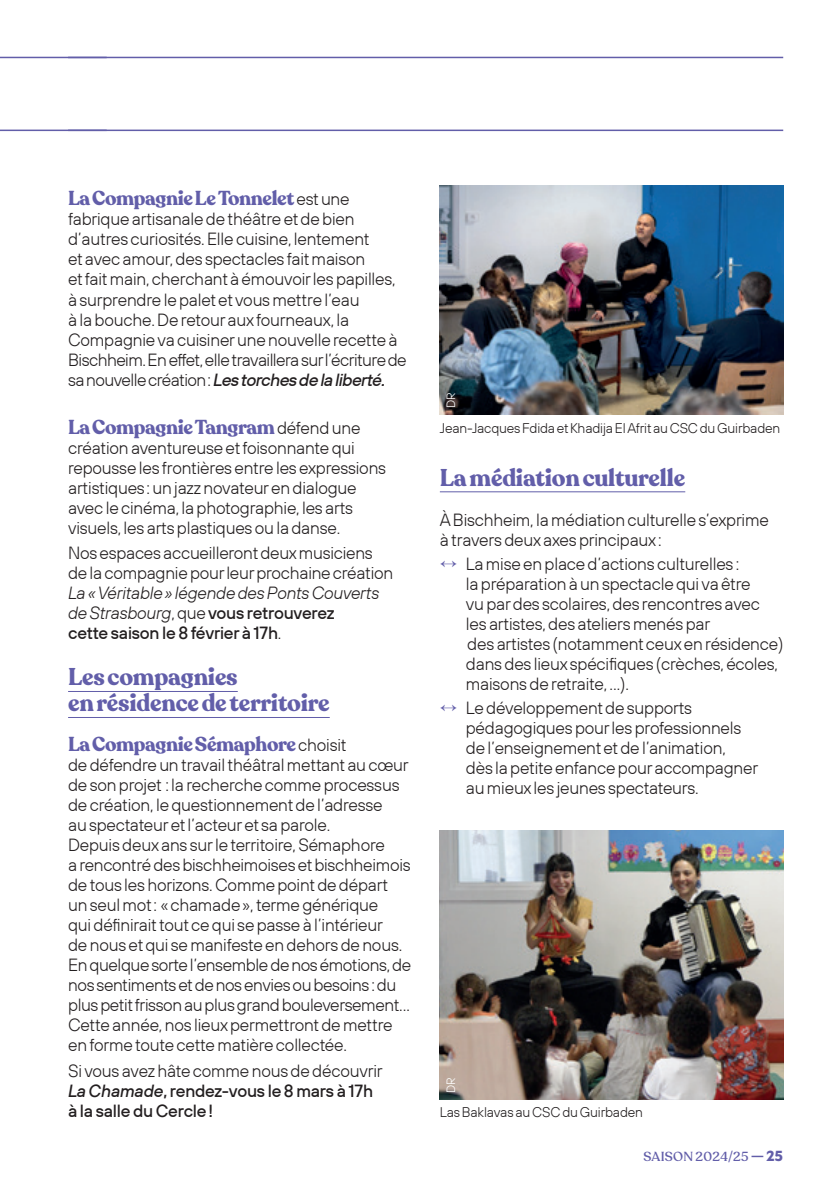
<style>
.page{position:relative;width:840px;height:1191px;background:#fff}
.page>*{position:absolute;margin:0;border:0;box-sizing:border-box;transform-origin:0 0}
.t1{font:700 24px/26px "Recoleta";letter-spacing:-.01em;color:#625ea9}
.t2{font:700 20px "Recoleta";letter-spacing:-.02em;color:#625ea9}
.t3{font:300 17.6px/20px "TT Hoves";letter-spacing:-.01em;color:#231f20}
.t4{font:italic 300 17.6px/20px "TT Hoves";letter-spacing:-.015em;color:#231f20}
.t5{font:500 17.6px/20px "TT Hoves";letter-spacing:-.01em;color:#231f20}
.t6{font:300 14px "TT Hoves";letter-spacing:-.01em;color:#231f20}
.t7{font:500 13px "Recoleta";letter-spacing:.02em;color:#625ea9}
.t8{font:300 12px "TT Hoves";color:#fff}
.s1{font-family:"TT Hoves";font-weight:300;font-size:17.6px;color:#231f20}
.s2{font-weight:500;font-style:italic}
.s3{font-style:normal}
.s4{font-weight:500;font-style:normal}
.s5{font-weight:300}
.s6{font-style:italic}
.s7{color:#625ea9}
.s8{font-family:"TT Wellingtons";font-weight:600;font-size:14px}
.s9{font-family:"TT Wellingtons";font-weight:800;font-size:14px}
</style>
<div class="page">
<hr style="left:68px;top:691px;width:170px;height:1px;background:#625ea9">
<hr style="left:68px;top:717px;width:261px;height:1px;background:#625ea9">
<hr style="left:439px;top:491px;width:246px;height:1px;background:#625ea9">
<hr style="left:68px;top:130px;width:714px;height:1px;background:#625ea9">
<hr style="left:0;top:130px;width:107px;height:1px;background:#625ea9">
<hr style="left:68px;top:57px;width:714px;height:1px;background:#625ea9">
<hr style="left:0;top:57px;width:107px;height:1px;background:#625ea9">
<img style="left:439px;top:831px;width:343px;height:268px">
<img style="left:439px;top:185px;width:343px;height:229px">
<p class="t2" style="left:68px;top:186px;width:283px">La Compagnie Le Tonnelet <span class="s1">est une</span></p>
<p class="t3" style="left:68px;top:209px;width:340px">fabrique artisanale de théâtre et de bien d’autres curiosités. Elle cuisine, lentement<br>et avec amour, des spectacles fait maison<br>et fait main, cherchant à émouvoir les papilles, à surprendre le palet et vous mettre l’eau<br>à la bouche. De retour aux fourneaux, la Compagnie va cuisiner une nouvelle recette à Bischheim. En effet, elle travaillera sur l’écriture de s a n o u v e l l e c r é a t i o n : <span class="s2">Lestorchesde la liberté.</span></p>
<p class="t2" style="left:68px;top:414px;width:294px">La Compagnie Tangram <span class="s1">défend une</span></p>
<p class="t3" style="left:68px;top:437px;width:319px">création aventureuse et foisonnante qui repousse les frontières entre les expressions artistiques: un jazz novateur en dialogue avec le cinéma, la photographie, les arts visuels, les arts plastiques ou la danse.</p>
<p class="t3" style="left:68px;top:542px;width:326px">Nos espaces accueilleront deux musiciens de la compagnie pour leur prochaine création</p>
<p class="t4" style="left:68px;top:582px;width:312px">La «Véritable» légende des Ponts Couverts de Strasbourg<span class="s3">, que</span> <span class="s4">vous retrouverez<br>cette saison le 8 février à 17h</span><span class="s3">.</span></p>
<h1 class="t1" style="left:68px;top:664px;width:263px">Les compagnies<br>en résidence de territoire</h1>
<p class="t2" style="left:68px;top:732px;width:280px">La Compagnie Sémaphore <span class="s1">choisit</span></p>
<p class="t3" style="left:68px;top:754px;width:344px">de défendre un travail théâtral mettant au cœur de son projet : la recherche comme processus de création, le questionnement de l’adresse<br>au spectateur et l’acteur et sa parole.<br>Depuis deux ans sur le territoire, Sémaphore<br>a rencontré des bischheimoises et bischheimois de tous les horizons. Comme point de départ un seul mot: «chamade», terme générique<br>qui définirait tout ce qui se passe à l’intérieur<br>de nous et qui se manifeste en dehors de nous.<br>En quelque sorte l’ensemble de nos émotions, de nos sentiments et de nos envies ou besoins : du plus petit frisson au plus grand bouleversement… Cette année, nos lieux permettront de mettre en forme toute cette matière collectée.</p>
<p class="t5" style="left:68px;top:1060px;width:316px"><span class="s5">Si vous avez hâte comme nous de découvrir<br></span><span class="s6">La Chamade</span>, rendez-vous le 8 mars à 17h à la salle du Cercle!</p>
<p class="t8" style="left:443px;top:408px;width:17px;rotate:-90deg">DR</p>
<p class="t6" style="left:439px;top:419px;width:342px">Jean-Jacques Fdida et Khadija El Afrit au CSC du Guirbaden</p>
<h1 class="t1" style="left:439px;top:465px;width:247px">La médiation culturelle</h1>
<p class="t3" style="left:439px;top:509px;width:330px">À Bischheim, la médiation culturelle s’exprime à travers deux axes principaux :</p>
<p class="t3" style="left:465px;top:553px;width:319px;text-indent:-26px"><span class="s7">↔</span> La mise en place d’actions culturelles :<br>la préparation à un spectacle qui va être<br>vu par des scolaires, des rencontres avec les artistes, des ateliers menés par<br>des artistes (notamment ceux en résidence) dans des lieux spécifiques (crèches, écoles, maisons de retraite, …).</p>
<p class="t3" style="left:465px;top:697px;width:294px;text-indent:-26px"><span class="s7">↔</span> Le développement de supports pédagogiques pour les professionnels de l’enseignement et de l’animation,<br>dès la petite enfance pour accompagner au mieux les jeunes spectateurs.</p>
<p class="t8" style="left:443px;top:1093px;width:17px;rotate:-90deg">DR</p>
<p class="t6" style="left:439px;top:1103px;width:205px">Las Baklavas au CSC du Guirbaden</p>
<p class="t7" style="left:643px;top:1148px;width:141px">SAISON 2024/25 <span class="s8">—</span> <span class="s9">25</span></p>
</div>
